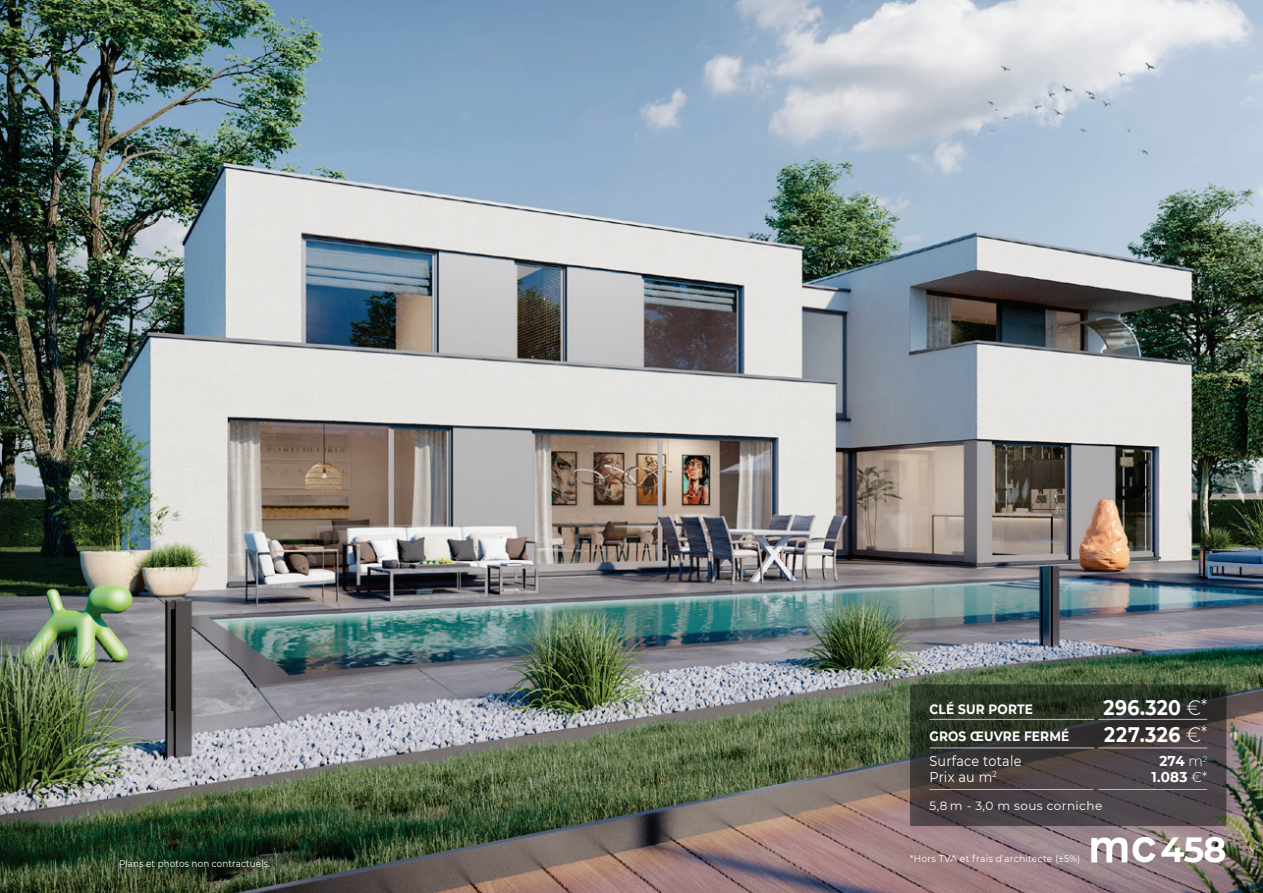
<style>
.page{position:relative;width:1263px;height:893px;background:#fff}
.page>*{position:absolute;margin:0;border:0;box-sizing:border-box;transform-origin:0 0}
.t1{font:700 34.95px "Montserrat";color:#fff}
.t2{font:700 21px/27px "Montserrat";letter-spacing:.025em;color:#fff;scale:.9 1}
.t3{font:14.25px/15.9px "Montserrat";letter-spacing:.02em;color:#fff;scale:.9 1}
.t4{font:700 14.25px/15.9px "Montserrat";letter-spacing:.02em;color:#fff;text-align:center;scale:.95 1}
.t5{font:700 13.5px/27px "Montserrat";letter-spacing:.015em;color:#fff;scale:.9 1}
.t6{font:12px "Montserrat";letter-spacing:.035em;color:#fff}
.t7{font:9.75px "Montserrat";letter-spacing:.015em;color:#fff;scale:.95 1}
.t8{font:9.75px "Montserrat";letter-spacing:.015em;color:#fff;scale:.9 1}
.s1{font-weight:300}
.s2{font-weight:300;font-size:18px}
</style>
<div class="page">
<img style="left:0;top:0;width:1263px;height:893px">
<svg style="left:1091px;top:841px;width:65px;height:21px"></svg>
<div style="left:904px;top:670px;width:345px;height:171px;background:#231f20;opacity:.16"></div>
<svg style="left:910px;top:684px;width:316px;height:142px;background:#3c3b38"></svg>
<hr style="left:929px;top:719px;width:165px;height:1px;background:#bcbdc0">
<hr style="left:929px;top:748px;width:165px;height:1px;background:#bcbdc0">
<hr style="left:929px;top:789px;width:164px;height:1px;background:#bcbdc0">
<hr style="left:1098px;top:719px;width:109px;height:1px;background:#bcbdc0">
<hr style="left:1098px;top:748px;width:109px;height:1px;background:#bcbdc0">
<hr style="left:1099px;top:789px;width:108px;height:1px;background:#bcbdc0">
<h3 class="t5" style="left:929px;top:695px;width:157px">CLÉ SUR PORTE<br>GROS ŒUVRE FERMÉ</h3>
<h3 class="t3" style="left:929px;top:752px;width:104px">Surface totale<br>Prix au m<sup>2</sup></h3>
<h2 class="t2" style="left:1103px;top:693px;width:117px">296.320 <span class="s1">€</span><span class="s2">*<br></span>227.326 <span class="s1">€</span><span class="s2">*</span></h2>
<h3 class="t4" style="left:1151px;top:753px;width:60px">274 <span class="s1">m</span><sup>2<br></sup>1.083 <span class="s1">€*</span></h3>
<p class="t6" style="left:929px;top:797px;width:174px">5,8 m - 3,0 m sous corniche</p>
<p class="t8" style="left:119px;top:857px;width:169px">Plans et photos non contractuels.</p>
<p class="t7" style="left:910px;top:852px;width:181px">*Hors TVA et frais d’architecte (±5%)</p>
<h1 class="t1" style="left:1160px;top:825px;width:67px">458</h1>
</div>
